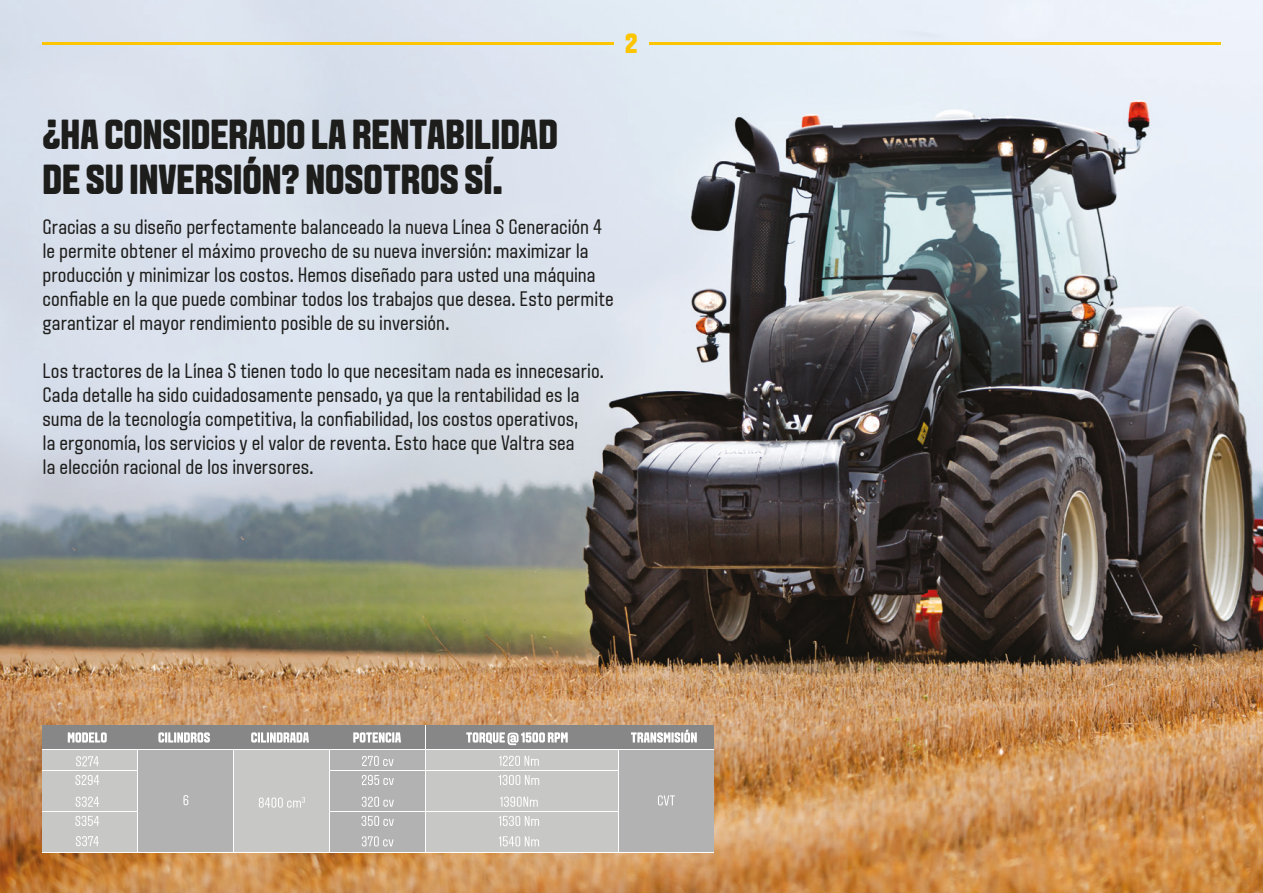
<style>
.page{position:relative;width:1263px;height:893px;background:#fff}
.page>*{position:absolute;margin:0;border:0;box-sizing:border-box;transform-origin:0 0}
.t1{font:800 42px/45px "VALTRA Aveny T";color:#1d1d1b}
.t2{font:800 27.9px "VALTRA Aveny T";color:#fdc400}
.t3{font:21px/24px "VALTRA Aveny T";color:#1d1d1b}
</style>
<div class="page">
<img style="left:0;top:0;width:1263px;height:893px">
<hr style="left:648px;top:43px;width:572px;height:2px;background:#fdc400">
<hr style="left:43px;top:43px;width:571px;height:2px;background:#fdc400">
<div style="left:42px;top:725px;width:672px;height:127px;background:linear-gradient(to right,#fff,#fff)"></div>
<div style="left:42px;top:725px;width:95px;height:23px;background:#878787"></div>
<div style="left:138px;top:725px;width:95px;height:23px;background:#878787"></div>
<div style="left:234px;top:725px;width:95px;height:23px;background:#878787"></div>
<div style="left:330px;top:725px;width:95px;height:23px;background:#878787"></div>
<div style="left:426px;top:725px;width:191px;height:23px;background:#878787"></div>
<div style="left:618px;top:725px;width:96px;height:23px;background:#878787"></div>
<div style="left:42px;top:750px;width:95px;height:20px;background:#c7c7c6"></div>
<div style="left:42px;top:771px;width:95px;height:20px;background:#c7c7c6"></div>
<div style="left:138px;top:750px;width:95px;height:102px;background:#b2b2b2"></div>
<div style="left:234px;top:750px;width:95px;height:102px;background:#c7c7c6"></div>
<div style="left:619px;top:750px;width:95px;height:102px;background:#b2b2b2"></div>
<div style="left:330px;top:750px;width:95px;height:20px;background:#b2b2b2"></div>
<div style="left:330px;top:771px;width:95px;height:20px;background:#b2b2b2"></div>
<div style="left:426px;top:750px;width:191px;height:20px;background:#c7c7c6"></div>
<div style="left:426px;top:771px;width:191px;height:20px;background:#c7c7c6"></div>
<svg style="left:68px;top:732px;width:39px;height:10px"></svg>
<svg style="left:76px;top:756px;width:23px;height:10px"></svg>
<svg style="left:75px;top:775px;width:24px;height:10px"></svg>
<div style="left:42px;top:791px;width:95px;height:20px;background:#c7c7c6"></div>
<div style="left:42px;top:812px;width:95px;height:20px;background:#c7c7c6"></div>
<svg style="left:76px;top:797px;width:23px;height:10px"></svg>
<svg style="left:75px;top:816px;width:24px;height:10px"></svg>
<div style="left:42px;top:832px;width:95px;height:20px;background:#c7c7c6"></div>
<svg style="left:76px;top:836px;width:23px;height:10px"></svg>
<svg style="left:362px;top:756px;width:31px;height:10px"></svg>
<svg style="left:362px;top:775px;width:32px;height:10px"></svg>
<div style="left:330px;top:791px;width:95px;height:20px;background:#b2b2b2"></div>
<div style="left:330px;top:812px;width:95px;height:20px;background:#b2b2b2"></div>
<svg style="left:362px;top:797px;width:32px;height:10px"></svg>
<svg style="left:361px;top:816px;width:33px;height:10px"></svg>
<div style="left:330px;top:832px;width:95px;height:20px;background:#b2b2b2"></div>
<svg style="left:362px;top:836px;width:31px;height:10px"></svg>
<svg style="left:499px;top:756px;width:40px;height:10px"></svg>
<svg style="left:499px;top:775px;width:40px;height:10px"></svg>
<div style="left:426px;top:791px;width:191px;height:20px;background:#c7c7c6"></div>
<div style="left:426px;top:812px;width:191px;height:20px;background:#c7c7c6"></div>
<svg style="left:500px;top:797px;width:38px;height:10px"></svg>
<svg style="left:499px;top:816px;width:40px;height:10px"></svg>
<div style="left:426px;top:832px;width:191px;height:20px;background:#c7c7c6"></div>
<svg style="left:499px;top:836px;width:40px;height:10px"></svg>
<svg style="left:183px;top:795px;width:5px;height:10px"></svg>
<svg style="left:658px;top:795px;width:17px;height:10px"></svg>
<svg style="left:259px;top:797px;width:46px;height:11px"></svg>
<svg style="left:158px;top:732px;width:52px;height:10px"></svg>
<svg style="left:251px;top:732px;width:58px;height:10px"></svg>
<svg style="left:353px;top:732px;width:48px;height:10px"></svg>
<svg style="left:466px;top:732px;width:102px;height:13px"></svg>
<svg style="left:631px;top:730px;width:66px;height:12px"></svg>
<h2 class="t2" style="left:625px;top:28px;width:14px">2</h2>
<h1 class="t1" style="left:42px;top:113px;width:517px">¿HA CONSIDERADO LA RENTABILIDAD<br>DE SU INVERSIÓN? NOSOTROS SÍ.</h1>
<p class="t3" style="left:43px;top:215px;width:573px">Gracias a su diseño perfectamente balanceado la nueva Línea S Generación 4 le permite obtener el máximo provecho de su nueva inversión: maximizar la producción y minimizar los costos. Hemos diseñado para usted una máquina confiable en la que puede combinar todos los trabajos que desea. Esto permite garantizar el mayor rendimiento posible de su inversión.</p>
<p class="t3" style="left:43px;top:359px;width:563px">Los tractores de la Línea S tienen todo lo que necesitam nada es innecesario.<br>Cada detalle ha sido cuidadosamente pensado, ya que la rentabilidad es la suma de la tecnología competitiva, la confiabilidad, los costos operativos,<br>la ergonomía, los servicios y el valor de reventa. Esto hace que Valtra sea<br>la elección racional de los inversores.</p>
</div>
